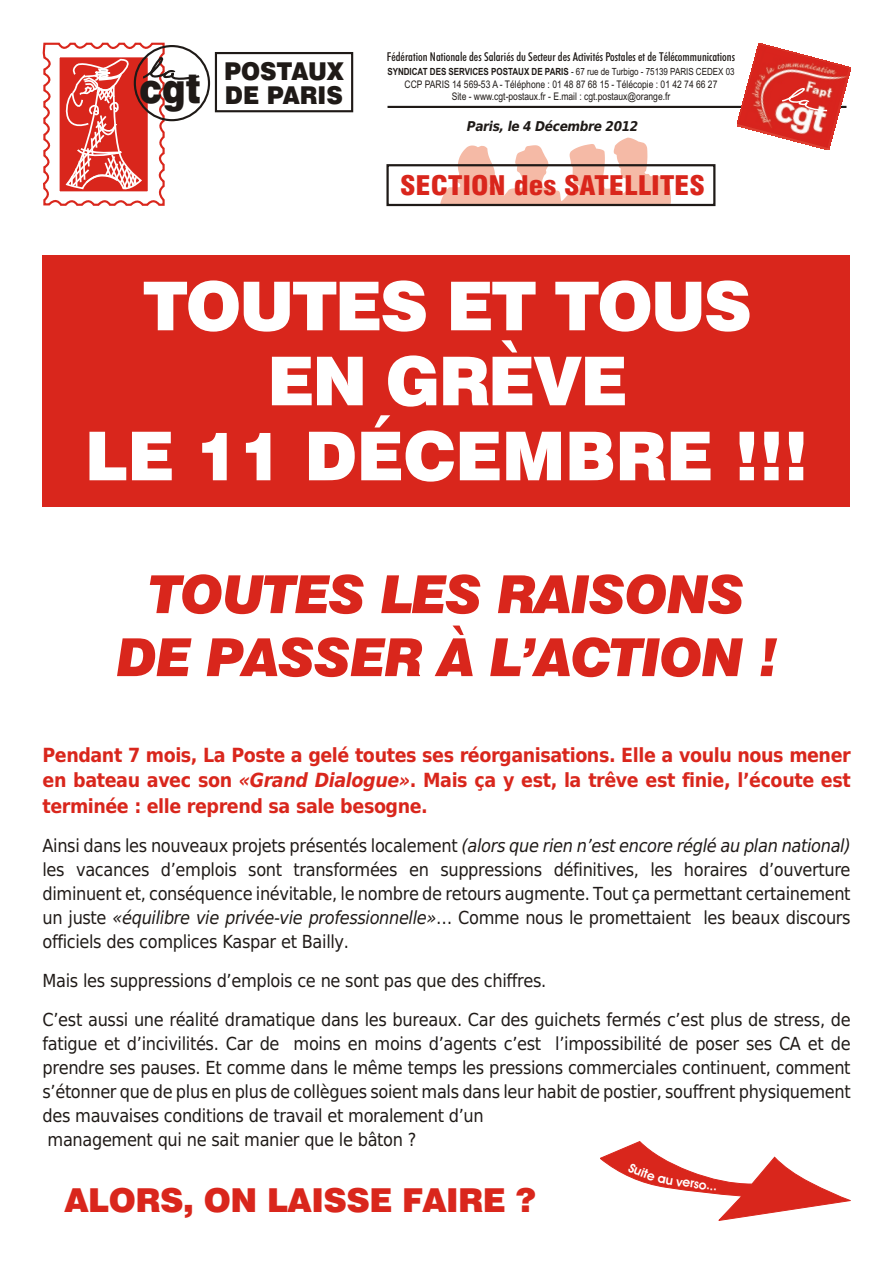
<style>
.page{position:relative;width:894px;height:1263px;background:#fff}
.page>*{position:absolute;margin:0;border:0;box-sizing:border-box;transform-origin:0 0}
.t1{font:67.5px/75px "Swis 721 Blk BT";letter-spacing:-.03em;color:#fff;text-align:center}
.t2{font:italic 52.5px/63px "Swis 721 Blk BT";letter-spacing:-.025em;color:#d9261c;text-align:center}
.t3{font:33px "Swis 721 Blk BT";letter-spacing:-.015em;color:#d9261c}
.t4{font:26.25px "Swis 721 Blk Cn BT";color:#d9261c;scale:1.11 1}
.t5{font:24.6px/24.6px "Swis 721 Blk BT";color:#1f1a17;text-align:right;scale:.94 1}
.t6{font:700 19.5px/25.5px "DejaVu Sans Condensed";letter-spacing:-.025em;color:#d9261c;text-align:justify}
.t7{font:18px/24px "DejaVu Sans Condensed";letter-spacing:-.02em;color:#1f1a17}
.t8{font:italic 700 13.5px "DejaVu Sans Condensed";letter-spacing:-.025em;color:#1f1a17}
.t9{font:700 12.6px "Avant Garde Bk BT";color:#fff}
.t10{font:12.3px "Futura Md Cn BT";color:#1f1a17}
.t11{font:10.5px/12.3px "Arial";color:#1f1a17;text-align:center;scale:.81 1}
.t12{font:700 9.9px "Arial";color:#1f1a17;scale:.81 1}
.s1{font-size:40.8px}
.s2{font-weight:400}
.s3{font-style:italic}
</style>
<div class="page">
<svg style="left:440px;top:138px;width:231px;height:65px"></svg>
<div style="left:386px;top:164px;width:330px;height:42px;border:2px solid #1f1a17"></div>
<hr style="left:388px;top:106px;width:459px;height:2px;background:#1f1a17">
<div style="left:215px;top:52px;width:138px;height:60px;border:2px solid #1f1a17"></div>
<svg style="left:43px;top:43px;width:157px;height:163px"></svg>
<img style="left:737px;top:44px;width:113px;height:106px">
<svg style="left:780px;top:87px;width:49px;height:25px"></svg>
<div style="left:43px;top:255px;width:807px;height:252px;background:#d9261c"></div>
<svg style="left:600px;top:1142px;width:250px;height:78px"></svg>
<p class="t10" style="left:387px;top:52px;width:350px">Fédération Nationale des Salariés du Secteur des Activités Postales et de Télécommunications</p>
<h3 class="t5" style="left:139px;top:61px;width:219px">POSTAUX<br><span class="s1">cgt</span> DE PARIS</h3>
<p class="t12" style="left:387px;top:68px;width:430px">SYNDICAT DES SERVICES POSTAUX DE PARIS <span class="s2">- 67 rue de Turbigo - 75139 PARIS CEDEX 03</span></p>
<p class="t11" style="left:405px;top:79px;width:388px">CCP PARIS 14 569-53 A - Téléphone : 01 48 87 68 15 - Télécopie : 01 42 74 66 27<br>Site - www.cgt-postaux.fr - E.mail : cgt.postaux@orange.fr</p>
<p class="t8" style="left:467px;top:121px;width:173px">Paris, le 4 Décembre 2012</p>
<h3 class="t4" style="left:400px;top:175px;width:276px">SECTION des SATELLITES</h3>
<h1 class="t1" style="left:85px;top:275px;width:725px">TOUTES ET TOUS<br>EN GRÈVE<br>LE 11 DÉCEMBRE !!!</h1>
<h2 class="t2" style="left:116px;top:568px;width:663px">TOUTES LES RAISONS<br>DE PASSER À L’ACTION !</h2>
<p class="t6" style="left:43px;top:744px;width:810px">Pendant 7 mois, La Poste a gelé toutes ses réorganisations. Elle a voulu nous mener en bateau avec son <span class="s3">«Grand Dialogue»</span>. Mais ça y est, la trêve est finie, l’écoute est terminée : elle reprend sa sale besogne.</p>
<p class="t7" style="left:43px;top:835px;width:810px;text-align:justify">Ainsi dans les nouveaux projets présentés localement <span class="s3">(alors que rien n’est encore réglé au plan national) </span>les vacances d’emplois sont transformées en suppressions définitives, les horaires d’ouverture diminuent et, conséquence inévitable, le nombre de retours augmente. Tout ça permettant certainement un juste <span class="s3">«équilibre vie privée-vie professionnelle»</span>… Comme nous le promettaient les beaux discours officiels des complices Kaspar et Bailly.</p>
<p class="t7" style="left:43px;top:963px;width:810px;line-height:39px">Mais les suppressions d’emplois ce ne sont pas que des chiffres.<br>C’est aussi une réalité dramatique dans les bureaux. Car des guichets fermés c’est plus de stress, de</p>
<p class="t7" style="left:43px;top:1033px;width:810px">fatigue et d’incivilités. Car de moins en moins d’agents c’est l’impossibilité de poser ses CA et de prendre ses pauses. Et comme dans le même temps les pressions commerciales continuent, comment s’étonner que de plus en plus de collègues soient mals dans leur habit de postier, souffrent physiquement des mauvaises conditions de travail et moralement d’un<br>management qui ne sait manier que le bâton ?</p>
<h3 class="t3" style="left:65px;top:1187px;width:473px">ALORS, ON LAISSE FAIRE ?</h3>
<p class="t9" style="left:700px;top:1179px;width:20px;rotate:6deg">o...</p>
</div>
